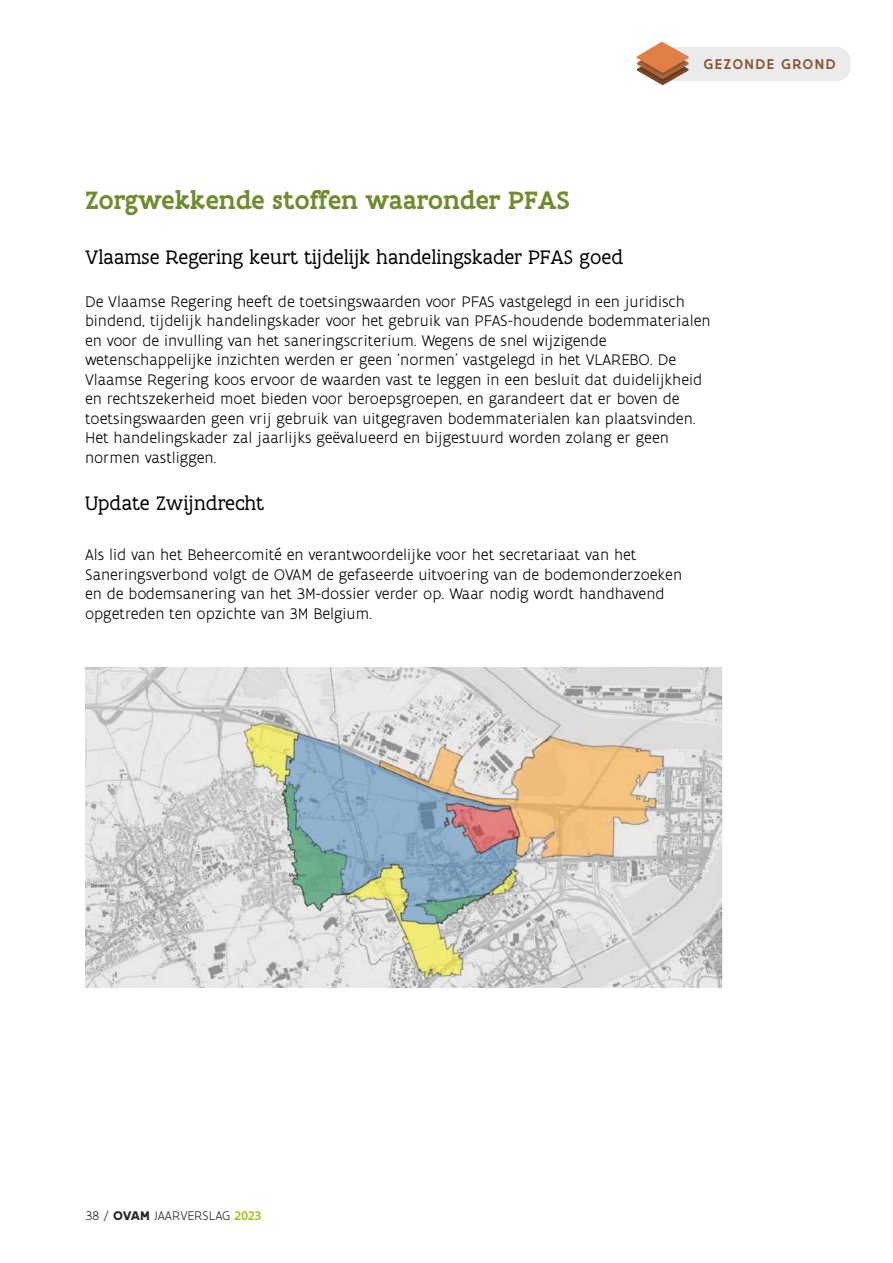
<style>
.page{position:relative;width:893px;height:1263px;background:#fff}
.page>*{position:absolute;margin:0;border:0;box-sizing:border-box;transform-origin:0 0}
.t1{font:500 27px "Flanders Art Serif";color:#6f8c2b}
.t2{font:21px "Flanders Art Serif";color:#000}
.t3{font:300 16.5px/19.5px "Flanders Art Sans";color:#000}
.t4{font:500 15.15px "Flanders Art Sans";letter-spacing:.1em;color:#88522e}
.t5{font:300 13.5px "Flanders Art Sans";color:#282828}
.s1{font-weight:700}
.s2{font-weight:500;color:#a2c61c}
</style>
<div class="page">
<svg style="left:637px;top:47px;width:213px;height:38px;background:#e7e3e0"></svg>
<img style="left:646px;top:62px;width:33px;height:11px">
<img style="left:637px;top:42px;width:51px;height:18px">
<img style="left:649px;top:54px;width:26px;height:8px">
<img style="left:86px;top:668px;width:637px;height:319px">
<p class="t4" style="left:704px;top:54px;width:133px">GEZONDE GROND</p>
<h1 class="t1" style="left:85px;top:183px;width:486px">Zorgwekkende stoffen waaronder PFAS</h1>
<p class="t2" style="left:85px;top:245px;width:540px">Vlaamse Regering keurt tijdelijk handelingskader PFAS goed</p>
<p class="t3" style="left:85px;top:292px;width:627px">De Vlaamse Regering heeft de toetsingswaarden voor PFAS vastgelegd in een juridisch bindend, tijdelijk handelingskader voor het gebruik van PFAS-houdende bodemmaterialen en voor de invulling van het saneringscriterium. Wegens de snel wijzigende wetenschappelijke inzichten werden er geen ‘normen’ vastgelegd in het VLAREBO. De Vlaamse Regering koos ervoor de waarden vast te leggen in een besluit dat duidelijkheid en rechtszekerheid moet bieden voor beroepsgroepen, en garandeert dat er boven de toetsingswaarden geen vrij gebruik van uitgegraven bodemmaterialen kan plaatsvinden.<br>Het handelingskader zal jaarlijks geëvalueerd en bijgestuurd worden zolang er geen normen vastliggen.</p>
<p class="t2" style="left:85px;top:491px;width:180px">Update Zwijndrecht</p>
<p class="t3" style="left:85px;top:545px;width:599px">Als lid van het Beheercomité en verantwoordelijke voor het secretariaat van het Saneringsverbond volgt de OVAM de gefaseerde uitvoering van de bodemonderzoeken en de bodemsanering van het 3M-dossier verder op. Waar nodig wordt handhavend opgetreden ten opzichte van 3M Belgium.</p>
<p class="t5" style="left:86px;top:1208px;width:177px">38 / <span class="s1">OVAM</span> JAARVERSLAG <span class="s2">2023</span></p>
</div>
